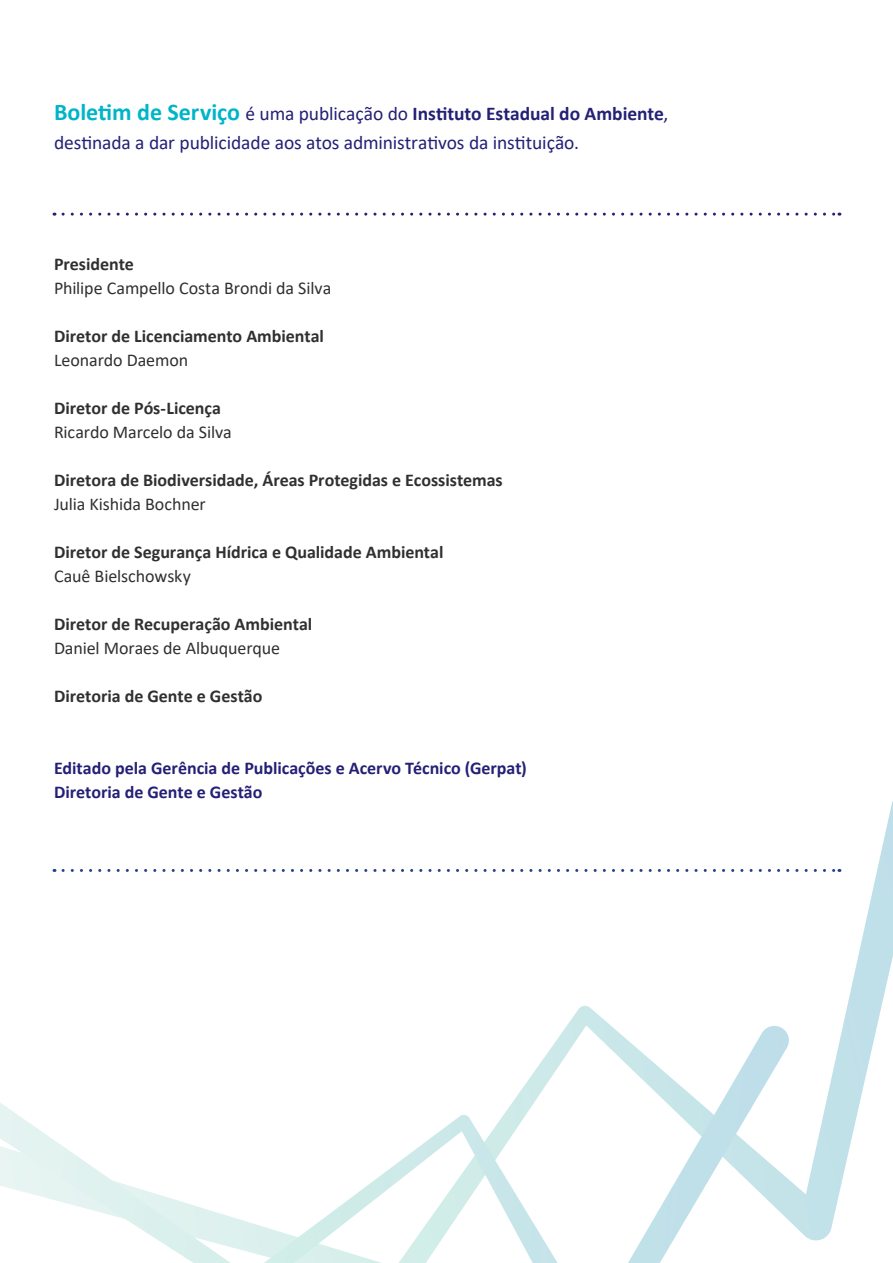
<style>
.page{position:relative;width:893px;height:1263px;background:#fff}
.page>*{position:absolute;margin:0;border:0;box-sizing:border-box;transform-origin:0 0}
.t1{font:700 19.5px "Calibri";letter-spacing:-.005em;color:#242076}
.t2{font:19.5px "Calibri";letter-spacing:-.005em;color:#242076}
.Texto{font:700 18px "Calibri";color:#312f30}
.Texto-2{font:18px "Calibri";letter-spacing:-.005em;color:#312f30}
.Diretoria{font:700 18px "Calibri";color:#242076}
.s1{font-size:24px;color:#00b5c8}
.s2{font-weight:400}
</style>
<div class="page">
<svg style="left:63px;top:213px;width:777px;height:3px"></svg>
<svg style="left:52px;top:801px;width:841px;height:440px"></svg>
<svg style="left:0;top:1024px;width:791px;height:239px"></svg>
<p class="t1" style="left:54px;top:100px;width:616px"><span class="s1">Boletim de Serviço</span> <span class="s2">é uma publicação do</span> Instituto Estadual do Ambiente<span class="s2">,</span></p>
<p class="t2" style="left:54px;top:128px;width:527px">destinada a dar publicidade aos atos administrativos da instituição.</p>
<p class="Texto" style="left:54px;top:251px;width:81px">Presidente</p>
<p class="Texto-2" style="left:54px;top:276px;width:279px">Philipe Campello Costa Brondi da Silva</p>
<p class="Texto" style="left:54px;top:323px;width:271px">Diretor de Licenciamento Ambiental</p>
<p class="Texto-2" style="left:54px;top:348px;width:136px">Leonardo Daemon</p>
<p class="Texto" style="left:54px;top:395px;width:169px">Diretor de Pós-Licença</p>
<p class="Texto-2" style="left:54px;top:420px;width:179px">Ricardo Marcelo da Silva</p>
<p class="Texto" style="left:54px;top:467px;width:450px">Diretora de Biodiversidade, Áreas Protegidas e Ecossistemas</p>
<p class="Texto-2" style="left:54px;top:492px;width:153px">Julia Kishida Bochner</p>
<p class="Texto" style="left:54px;top:539px;width:391px">Diretor de Segurança Hídrica e Qualidade Ambiental</p>
<p class="Texto-2" style="left:54px;top:564px;width:138px">Cauê Bielschowsky</p>
<p class="Texto" style="left:54px;top:611px;width:260px">Diretor de Recuperação Ambiental</p>
<p class="Texto-2" style="left:54px;top:636px;width:228px">Daniel Moraes de Albuquerque</p>
<p class="Texto" style="left:54px;top:683px;width:210px">Diretoria de Gente e Gestão</p>
<p class="Diretoria" style="left:54px;top:755px;width:474px">Editado pela Gerência de Publicações e Acervo Técnico (Gerpat)</p>
<p class="Diretoria" style="left:54px;top:779px;width:210px">Diretoria de Gente e Gestão</p>
</div>
